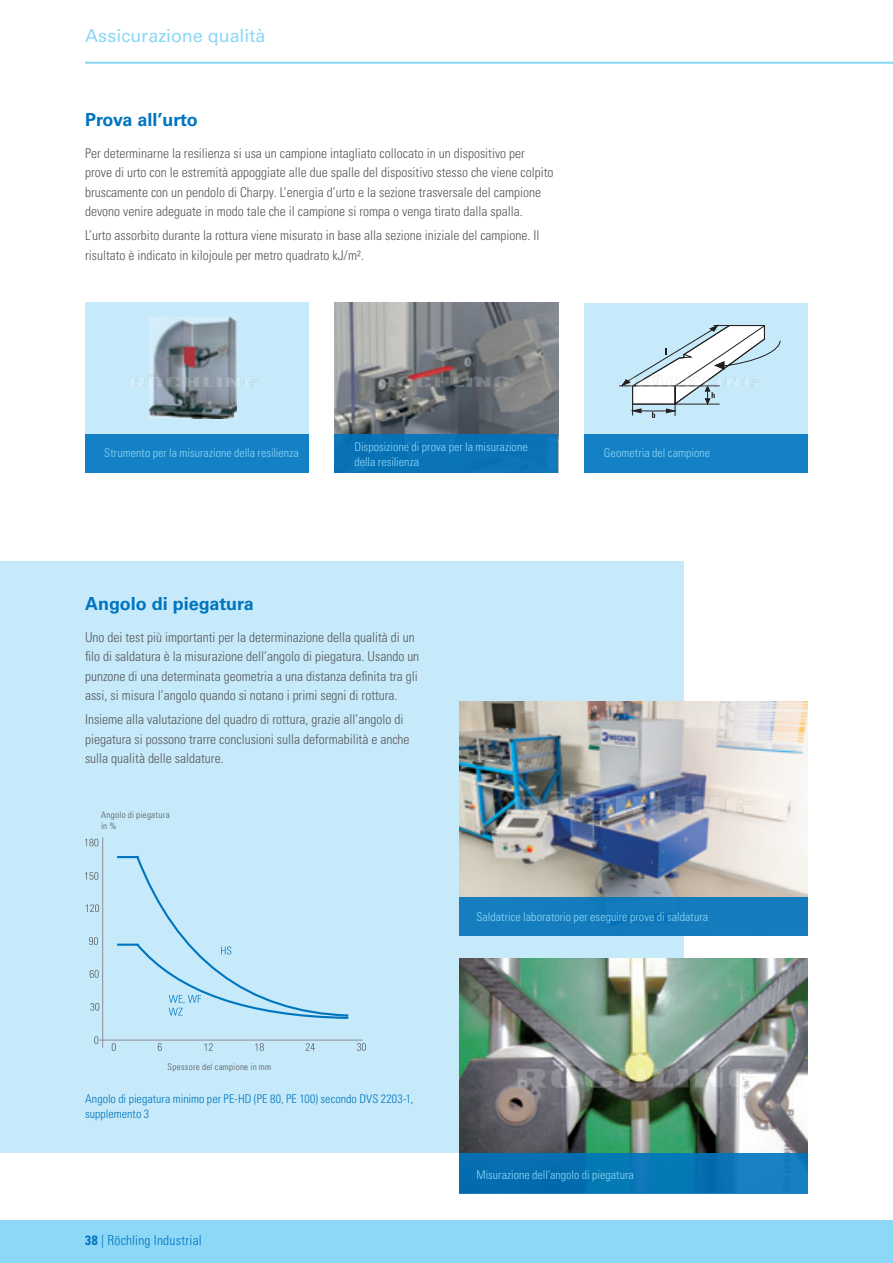
<style>
.page{position:relative;width:893px;height:1263px;background:#fff}
.page>*{position:absolute;margin:0;border:0;box-sizing:border-box;transform-origin:0 0}
.t1{font:18px "Univers LTCYR 55 Roman";color:#8dd7f7}
.t2{font:700 18px "Univers LTCYR 65";color:#0075bf}
.t3{font:700 18px "Univers LTCYR 65";letter-spacing:-.02em;color:#0075bf}
.t4{font:13.5px/19.5px "Univers LTCYR 47 Light Cond";color:#57585a}
.t5{font:13.5px "Univers LTCYR 47 Light Cond";letter-spacing:.02em;color:#0075bf}
.t6{font:12px/15px "Univers LTCYR 47 Light Cond";letter-spacing:.005em;color:#8dd7f7}
.t7{font:12px/15px "Univers LTCYR 47 Light Cond";letter-spacing:.005em;color:#0075bf}
.t8{font:9px/10.8px "Univers LTCYR 47 Light Cond";letter-spacing:.035em;color:#57585a}
.s1{font-family:"Univers LTCYR 67 Bold Cond"}
</style>
<div class="page">
<div style="left:0;top:1220px;width:893px;height:43px;background:#8dd7f7"></div>
<div style="left:584px;top:303px;width:224px;height:170px;background:#c6eafa"></div>
<div style="left:85px;top:303px;width:224px;height:170px;background:#c6eafa"></div>
<img style="left:150px;top:317px;width:86px;height:102px">
<img style="left:334px;top:303px;width:224px;height:132px">
<svg style="left:619px;top:324px;width:162px;height:94px"></svg>
<div style="left:85px;top:435px;width:224px;height:38px;background:#1480c5"></div>
<div style="left:334px;top:435px;width:224px;height:38px;background:#0973b6"></div>
<div style="left:584px;top:435px;width:224px;height:38px;background:#1480c5"></div>
<div style="left:0;top:561px;width:683px;height:591px;background:#c6eafa"></div>
<img style="left:459px;top:702px;width:349px;height:195px">
<img style="left:459px;top:959px;width:349px;height:194px">
<hr style="left:85px;top:62px;width:808px;height:2px;background:#8dd7f7">
<svg style="left:85px;top:839px;width:13px;height:7px"></svg>
<svg style="left:85px;top:872px;width:13px;height:8px"></svg>
<svg style="left:86px;top:904px;width:13px;height:8px"></svg>
<svg style="left:89px;top:937px;width:9px;height:8px"></svg>
<svg style="left:90px;top:970px;width:9px;height:8px"></svg>
<svg style="left:90px;top:1003px;width:9px;height:7px"></svg>
<svg style="left:94px;top:1036px;width:4px;height:8px"></svg>
<svg style="left:204px;top:1043px;width:9px;height:8px"></svg>
<svg style="left:112px;top:1043px;width:4px;height:8px"></svg>
<svg style="left:158px;top:1043px;width:4px;height:8px"></svg>
<svg style="left:255px;top:1043px;width:9px;height:8px"></svg>
<svg style="left:306px;top:1043px;width:9px;height:8px"></svg>
<svg style="left:357px;top:1043px;width:9px;height:8px"></svg>
<svg style="left:117px;top:856px;width:232px;height:163px"></svg>
<hr style="left:102px;top:837px;width:1px;height:211px;background:#939598">
<hr style="left:99px;top:1039px;width:264px;height:2px;background:#939598">
<div style="left:459px;top:897px;width:349px;height:38px;background:#157dbe"></div>
<div style="left:459px;top:1153px;width:349px;height:41px;background:linear-gradient(to right,#006aab,#127fbf)"></div>
<img style="left:148px;top:374px;width:33px;height:13px">
<img style="left:397px;top:374px;width:34px;height:13px">
<img style="left:647px;top:374px;width:34px;height:13px">
<img style="left:547px;top:791px;width:63px;height:25px">
<img style="left:550px;top:1063px;width:63px;height:25px">
<h1 class="t1" style="left:85px;top:23px;width:182px">Assicurazione qualità</h1>
<h1 class="t3" style="left:85px;top:107px;width:114px">Prova all’urto</h1>
<p class="t4" style="left:85px;top:143px;width:470px">Per determinarne la resilienza si usa un campione intagliato collocato in un dispositivo per prove di urto con le estremità appoggiate alle due spalle del dispositivo stesso che viene colpito bruscamente con un pendolo di Charpy. L’energia d’urto e la sezione trasversale del campione devono venire adeguate in modo tale che il campione si rompa o venga tirato dalla spalla.</p>
<p class="t4" style="left:85px;top:225px;width:456px">L’urto assorbito durante la rottura viene misurato in base alla sezione iniziale del campione. Il risultato è indicato in kilojoule per metro quadrato kJ/m².</p>
<p class="t6" style="left:104px;top:445px;width:196px">Strumento per la misurazione della resilienza</p>
<p class="t6" style="left:354px;top:438px;width:175px">Disposizione di prova per la misurazione della resilienza</p>
<h1 class="t2" style="left:85px;top:591px;width:170px">Angolo di piegatura</h1>
<p class="t4" style="left:85px;top:627px;width:336px">Uno dei test più importanti per la determinazione della qualità di un filo di saldatura è la misurazione dell’angolo di piegatura. Usando un punzone di una determinata geometria a una distanza definita tra gli assi, si misura l’angolo quando si notano i primi segni di rottura.</p>
<p class="t4" style="left:85px;top:709px;width:326px">Insieme alla valutazione del quadro di rottura, grazie all’angolo di piegatura si possono trarre conclusioni sulla deformabilità e anche sulla qualità delle saldature.</p>
<p class="t8" style="left:101px;top:809px;width:70px">Angolo di piegatura in %</p>
<p class="t6" style="left:604px;top:445px;width:108px">Geometria del campione</p>
<p class="t8" style="left:168px;top:1060px;width:105px">Spessore del campione in mm</p>
<p class="t7" style="left:85px;top:1091px;width:330px">Angolo di piegatura minimo per PE-HD (PE 80, PE 100) secondo DVS 2203-1, supplemento 3</p>
<p class="t5" style="left:85px;top:1231px;width:118px"><span class="s1">38</span> | Röchling Industrial</p>
<p class="t6" style="left:476px;top:909px;width:233px">Saldatrice laboratorio per eseguire prove di saldatura</p>
<p class="t6" style="left:476px;top:1166px;width:159px">Misurazione dell’angolo di piegatura</p>
</div>
